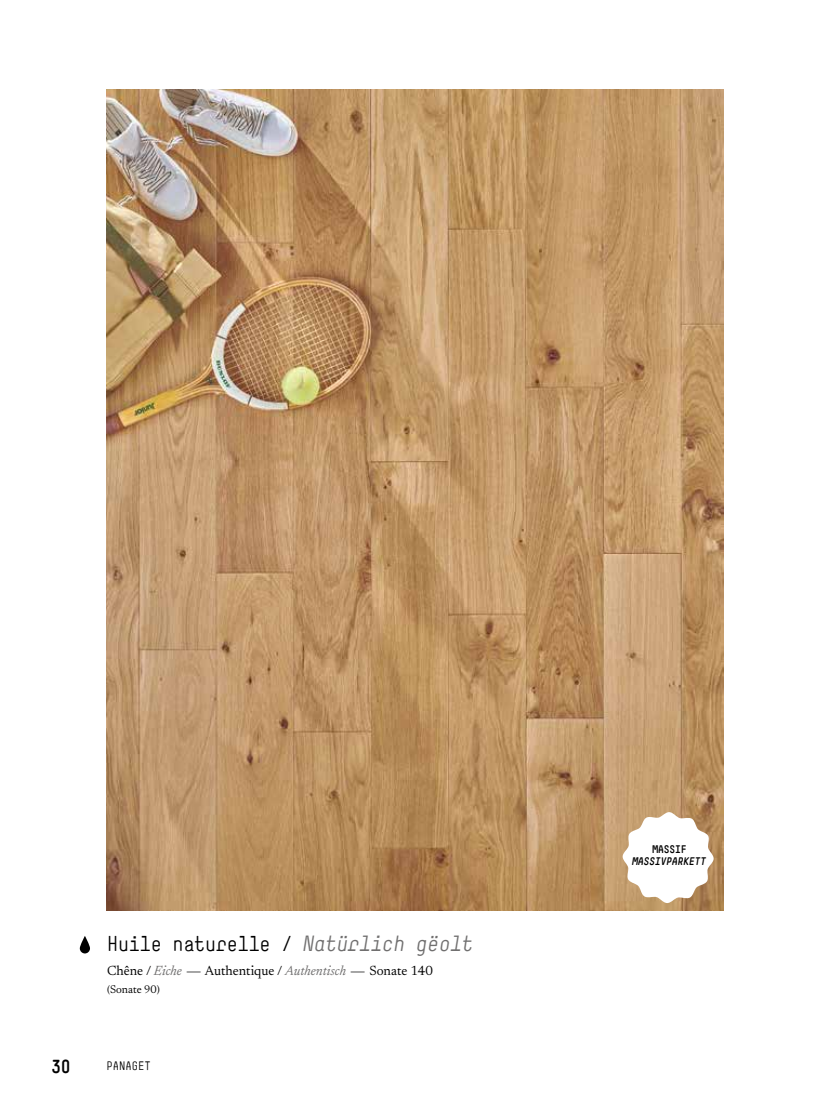
<style>
.page{position:relative;width:830px;height:1106px;background:#fff}
.page>*{position:absolute;margin:0;border:0;box-sizing:border-box;transform-origin:0 0}
.t1{font:21px "Simple";letter-spacing:-.01em;color:#000}
.t2{font:700 18px "Simple";color:#000}
.t3{font:13.5px "Newsreader 24 pt";color:#000}
.t4{font:12px "Simple Titling";color:#000}
.t5{font:11.25px "Newsreader 24 pt";color:#000}
.t6{font:italic 700 10.5px "Simple";letter-spacing:-.01em;color:#000}
.t7{font:700 10.5px "Simple";letter-spacing:-.01em;color:#000}
.s1{font-style:italic;color:#706f6f}
</style>
<div class="page">
<img style="left:106px;top:89px;width:617px;height:821px">
<svg style="left:80px;top:935px;width:10px;height:18px"></svg>
<svg style="left:622px;top:812px;width:91px;height:91px"></svg>
<h1 class="t1" style="left:107px;top:932px;width:368px">Huile naturelle / <span class="s1">Natürlich gëolt</span></h1>
<p class="t3" style="left:107px;top:960px;width:327px">Chêne / <span class="s1">Eiche</span> – Authentique / <span class="s1">Authentisch</span> – Sonate 140</p>
<p class="t5" style="left:107px;top:981px;width:54px">(Sonate 90)</p>
<h2 class="t2" style="left:51px;top:1054px;width:21px">30</h2>
<p class="t4" style="left:106px;top:1058px;width:46px">PANAGET</p>
<p class="t7" style="left:652px;top:842px;width:36px">MASSIF</p>
<p class="t6" style="left:632px;top:855px;width:75px">MASSIVPARKETT</p>
</div>
